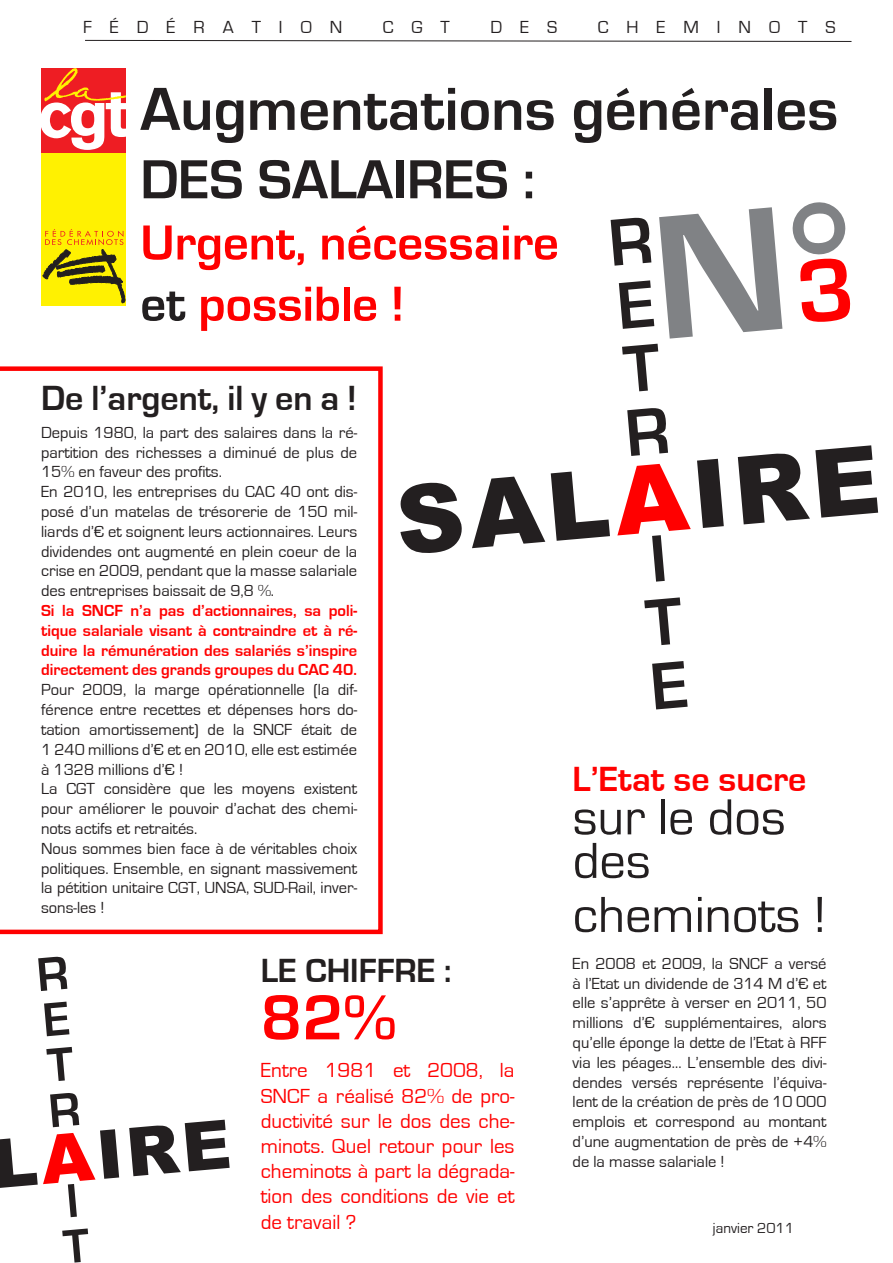
<style>
.page{position:relative;width:893px;height:1263px;background:#fff}
.page>*{position:absolute;margin:0;border:0;box-sizing:border-box;transform-origin:0 0}
.t1{font:700 66px "Eurostile";color:#f00}
.t2{font:700 63px "Eurostile";color:#231f20}
.t3{font:700 57px "Eurostile";color:#231f20}
.t4{font:52.5px/43.5px "Eurostile";color:#231f20}
.t5{font:700 51px/61.2px "Eurostile";color:#f00}
.t6{font:700 36px "Eurostile";color:#231f20}
.t7{font:700 36px "Eurostile";color:#f00}
.t8{font:700 34.5px "Eurostile";color:#231f20}
.t9{font:21px/25.2px "Eurostile";color:#f00;text-align:justify}
.t10{font:18px "Eurostile";letter-spacing:1em;color:#231f20}
.t11{font:16.5px/19.8px "Eurostile";color:#231f20}
.t12{font:700 16.5px/19.8px "Eurostile";color:#f00;text-align:justify}
.t13{font:15px "Eurostile";color:#231f20}
.s1{color:#231f20}
</style>
<div class="page">
<svg style="left:0;top:366px;width:383px;height:568px"></svg>
<div style="left:41px;top:152px;width:85px;height:154px;background:#fff101"></div>
<div style="left:41px;top:68px;width:85px;height:84px;background:#ee1d23"></div>
<svg style="left:41px;top:68px;width:85px;height:82px"></svg>
<svg style="left:42px;top:229px;width:83px;height:74px"></svg>
<svg style="left:85px;top:40px;width:767px;height:2px;background:#908e8f"></svg>
<svg style="left:652px;top:661px;width:36px;height:48px"></svg>
<svg style="left:644px;top:597px;width:36px;height:48px"></svg>
<svg style="left:627px;top:408px;width:41px;height:48px"></svg>
<svg style="left:697px;top:445px;width:181px;height:83px"></svg>
<svg style="left:617px;top:464px;width:74px;height:118px"></svg>
<svg style="left:400px;top:472px;width:210px;height:81px"></svg>
<svg style="left:62px;top:1228px;width:26px;height:34px"></svg>
<svg style="left:46px;top:1047px;width:26px;height:34px"></svg>
<svg style="left:44px;top:1001px;width:25px;height:35px"></svg>
<svg style="left:38px;top:956px;width:29px;height:35px"></svg>
<svg style="left:0;top:1093px;width:230px;height:124px"></svg>
<svg style="left:611px;top:202px;width:239px;height:189px"></svg>
<p class="t10" style="left:83px;top:18px;width:261px">FÉDÉRATION</p>
<p class="t10" style="left:383px;top:18px;width:69px">CGT</p>
<p class="t10" style="left:490px;top:18px;width:68px">DES</p>
<p class="t10" style="left:598px;top:18px;width:239px">CHEMINOTS</p>
<h2 class="t2" style="left:140px;top:75px;width:699px">Augmentations générales</h2>
<h3 class="t3" style="left:140px;top:148px;width:34px">des</h3>
<h3 class="t3" style="left:258px;top:148px;width:35px">sala</h3>
<h3 class="t3" style="left:393px;top:148px;width:143px">ires :</h3>
<h3 class="t5" style="left:140px;top:213px;width:420px">Urgent, nécessaire <span class="s1">et</span> possible !</h3>
<h3 class="t6" style="left:41px;top:378px;width:318px">De l’argent, il y en a !</h3>
<p class="t11" style="left:41px;top:423px;width:318px">Depuis 1980, la part des salaires dans la ré&shy;partition des richesses a diminué de plus de 15% en faveur des profits.<br>En 2010, les entreprises du CAC 40 ont dis&shy;posé d’un matelas de trésorerie de 150 mil&shy;liards d’€ et soignent leurs actionnaires. Leurs dividendes ont augmenté en plein coeur de la crise en 2009, pendant que la masse salariale des entreprises baissait de 9,8 %.</p>
<p class="t12" style="left:41px;top:601px;width:318px">Si la SNCF n’a pas d’actionnaires, sa poli&shy;tique salariale visant à contraindre et à ré&shy;duire la rémunération des salariés s’inspire directement des grands groupes du CAC 40.</p>
<p class="t11" style="left:41px;top:680px;width:318px">Pour 2009, la marge opérationnelle (la dif&shy;férence entre recettes et dépenses hors do&shy;tation amortissement) de la SNCF était de 1 240 millions d’€ et en 2010, elle est estimée à 1328 millions d’€ !<br>La CGT considère que les moyens existent pour améliorer le pouvoir d’achat des chemi&shy;nots actifs et retraités.<br>Nous sommes bien face à de véritables choix politiques. Ensemble, en signant massivement la pétition unitaire CGT, UNSA, SUD-Rail, inver&shy;sons-les !</p>
<h3 class="t8" style="left:261px;top:952px;width:192px">Le chiffre :</h3>
<h1 class="t1" style="left:261px;top:982px;width:137px">82%</h1>
<p class="t9" style="left:261px;top:1058px;width:255px">Entre 1981 et 2008, la SNCF a réalisé 82% de pro&shy;ductivité sur le dos des che&shy;minots. Quel retour pour les cheminots à part la dégrada&shy;tion des conditions de vie et de travail ?</p>
<h3 class="t7" style="left:573px;top:759px;width:235px">L’Etat se sucre</h3>
<h3 class="t4" style="left:573px;top:796px;width:215px">sur le dos des</h3>
<h3 class="t4" style="left:573px;top:894px;width:255px">cheminots !</h3>
<p class="t11" style="left:573px;top:954px;width:255px;text-align:justify">En 2008 et 2009, la SNCF a versé à l’Etat un dividende de 314 M d’€ et elle s’apprête à verser en 2011, 50 millions d’€ supplémentaires, alors qu’elle éponge la dette de l’Etat à RFF via les péages… L’ensemble des divi&shy;dendes versés représente l’équiva&shy;lent de la création de près de 10 000 emplois et correspond au montant d’une augmentation de près de +4% de la masse salariale !</p>
<p class="t13" style="left:713px;top:1220px;width:83px">janvier 2011</p>
</div>
